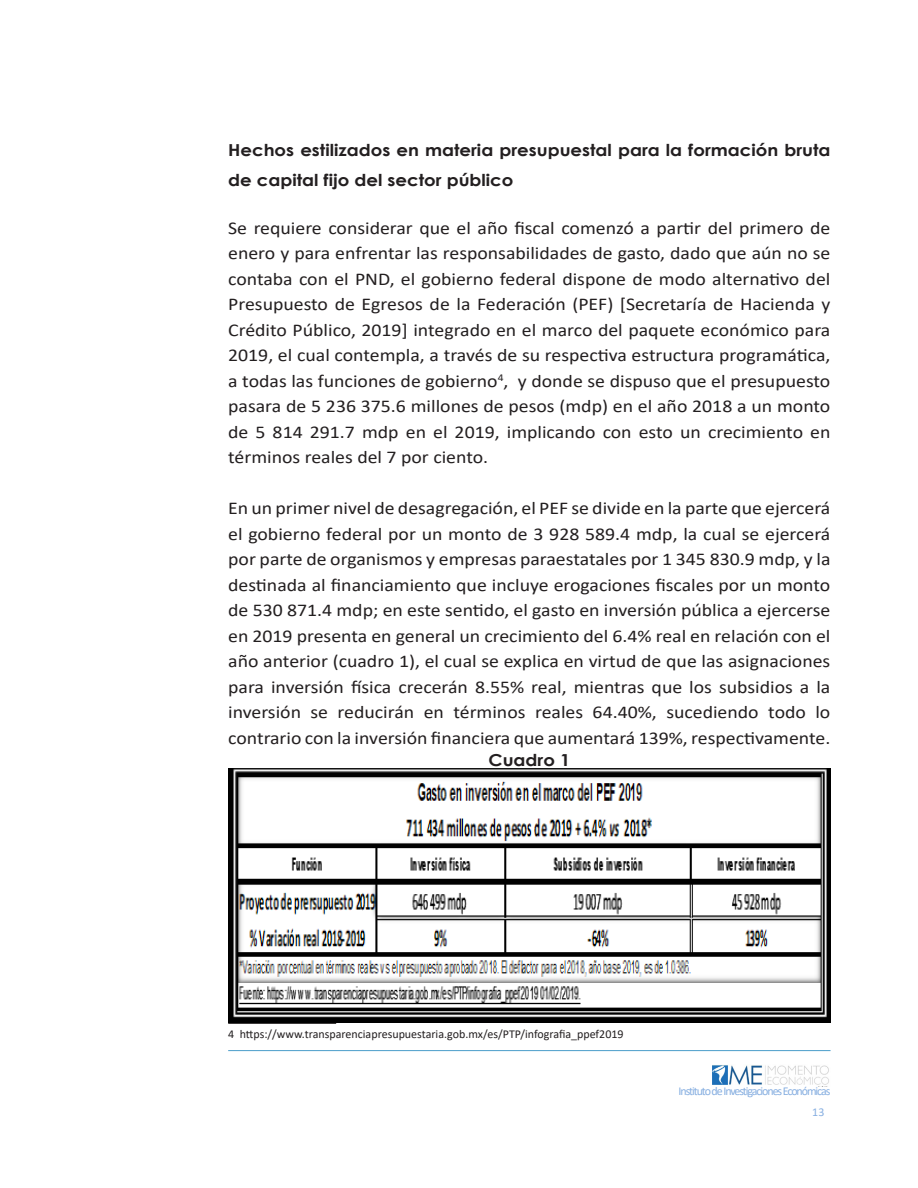
<style>
.page{position:relative;width:918px;height:1188px;background:#fff}
.page>*{position:absolute;margin:0;border:0;box-sizing:border-box;transform-origin:0 0}
.Textonormal{font:18px/25.5px "Calibri";color:#231f20;text-align:justify;scale:1.1 1}
.Textonormal-2{font:700 16.5px/30px "Century Gothic";color:#231f20;scale:1.1 1}
.t1{font:12px "Calibri";color:#231f20}
.t2{font:12px/21.3px "Calibri";letter-spacing:-.09em;color:#87afe1}
</style>
<div class="page">
<hr style="left:228px;top:1050px;width:603px;height:1px;background:#4a9dca">
<img style="left:713px;top:1065px;width:116px;height:20px">
<hr style="left:228px;top:1022px;width:108px;height:2px;background:#231f20">
<img style="left:228px;top:768px;width:603px;height:255px">
<p class="Textonormal-2" style="left:228px;top:134px;width:549px">Hechos estilizados en materia presupuestal para la formación bruta de capital fijo del sector público</p>
<p class="Textonormal" style="left:228px;top:214px;width:549px">Se requiere considerar que el año fiscal comenzó a partir del primero de enero y para enfrentar las responsabilidades de gasto, dado que aún no se contaba con el PND, el gobierno federal dispone de modo alternativo del Presupuesto de Egresos de la Federación (PEF) [Secretaría de Hacienda y Crédito Público, 2019] integrado en el marco del paquete económico para 2019, el cual contempla, a través de su respectiva estructura programática, a todas las funciones de gobierno<sup>4</sup>, y donde se dispuso que el presupuesto pasara de 5 236 375.6 millones de pesos (mdp) en el año 2018 a un monto de 5 814 291.7 mdp en el 2019, implicando con esto un crecimiento en términos reales del 7 por ciento.</p>
<p class="Textonormal" style="left:228px;top:495px;width:549px">En un primer nivel de desagregación, el PEF se divide en la parte que ejercerá el gobierno federal por un monto de 3 928 589.4 mdp, la cual se ejercerá por parte de organismos y empresas paraestatales por 1 345 830.9 mdp, y la destinada al financiamiento que incluye erogaciones fiscales por un monto de 530 871.4 mdp; en este sentido, el gasto en inversión pública a ejercerse en 2019 presenta en general un crecimiento del 6.4% real en relación con el año anterior (cuadro 1), el cual se explica en virtud de que las asignaciones para inversión física crecerán 8.55% real, mientras que los subsidios a la inversión se reducirán en términos reales 64.40%, sucediendo todo lo contrario con la inversión financiera que aumentará 139%, respectivamente.</p>
<p class="Textonormal-2" style="left:489px;top:744px;width:76px">Cuadro 1</p>
<p class="t1" style="left:228px;top:1025px;width:397px">4 https://www.transparenciapresupuestaria.gob.mx/es/PTP/infografia_ppef2019</p>
<p class="t2" style="left:812px;top:1080px;width:20px;text-indent:-133px">Instituto de Investigaciones Económicas<br>13</p>
</div>
